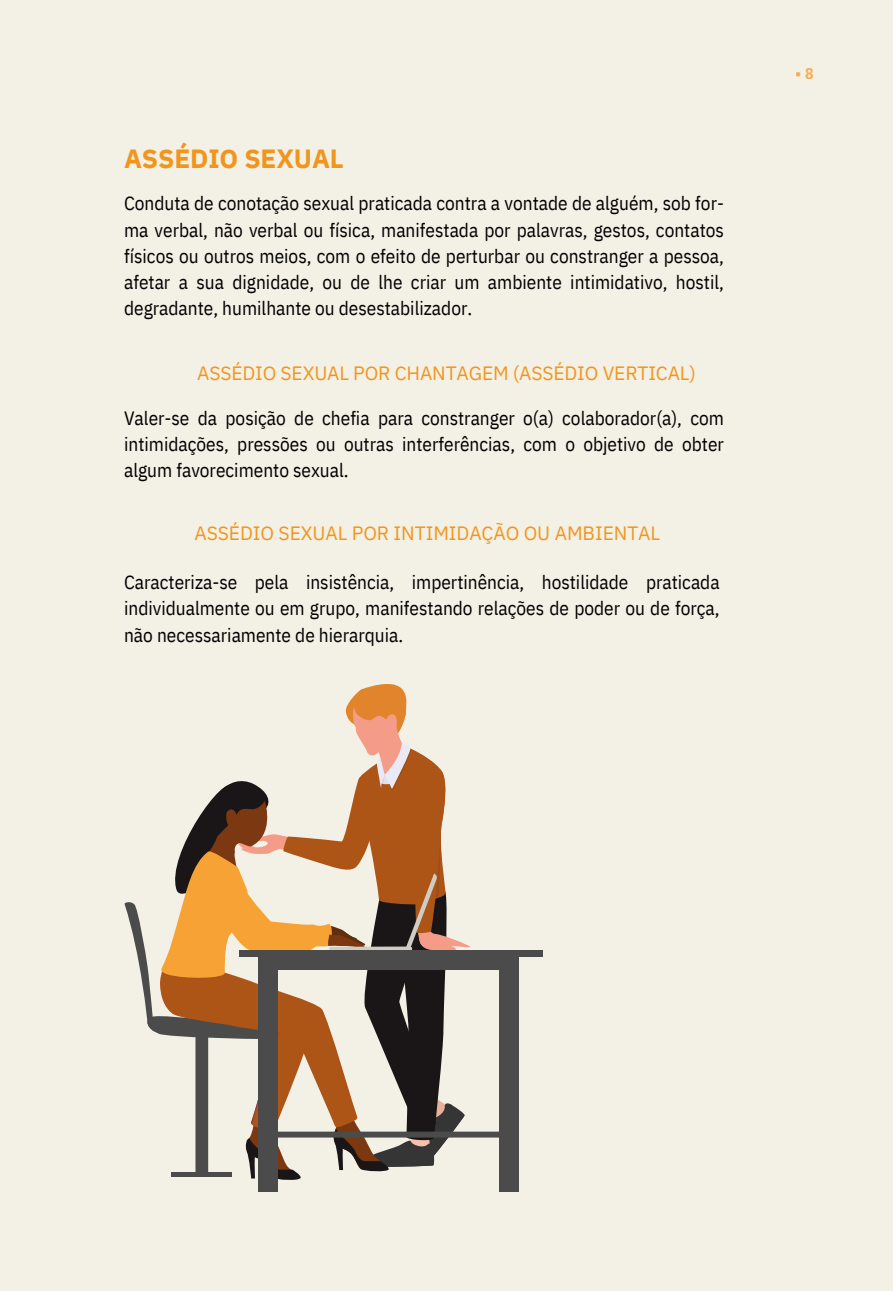
<style>
.page{position:relative;width:893px;height:1291px;background:#fff}
.page>*{position:absolute;margin:0;border:0;box-sizing:border-box;transform-origin:0 0}
.t1{font:700 26.25px "IBM Plex Sans";letter-spacing:-.005em;color:#f2951c}
.t2{font:19.25px/26.2px "IBM Plex Sans Cond";color:#000;text-align:justify}
.t3{font:19.25px "IBM Plex Sans";letter-spacing:-.01em;color:#f2951c}
.t4{font:700 15.75px "IBM Plex Sans Cond";color:#f29419}
</style>
<div class="page">
<div style="left:0;top:0;width:892px;height:1290px;background:#f3f0e5"></div>
<div style="left:258px;top:954px;width:261px;height:15px;background:#4c4b4b"></div>
<div style="left:239px;top:950px;width:304px;height:7px;background:#4c4b4b"></div>
<div style="left:499px;top:969px;width:20px;height:222px;background:#4c4b4b"></div>
<div style="left:258px;top:969px;width:20px;height:222px;background:#4c4b4b"></div>
<div style="left:278px;top:1131px;width:221px;height:6px;background:#4c4b4b"></div>
<svg style="left:124px;top:684px;width:355px;height:496px"></svg>
<p class="t1" style="left:124px;top:141px;width:221px">ASSÉDIO SEXUAL</p>
<h2 class="t2" style="left:124px;top:190px;width:601px">Conduta de conotação sexual praticada contra a vontade de alguém, sob for&shy;ma verbal, não verbal ou física, manifestada por palavras, gestos, contatos físicos ou outros meios, com o efeito de perturbar ou constranger a pessoa, afetar a sua dignidade, ou de lhe criar um ambiente intimidativo, hostil, degradante, humilhante ou desestabilizador.</h2>
<h2 class="t3" style="left:197px;top:360px;width:500px">ASSÉDIO SEXUAL POR CHANTAGEM (ASSÉDIO VERTICAL)</h2>
<h3 class="t2" style="left:124px;top:404px;width:601px">Valer-se da posição de chefia para constranger o(a) colaborador(a), com intimidações, pressões ou outras interferências, com o objetivo de obter algum favorecimento sexual.</h3>
<h3 class="t3" style="left:194px;top:520px;width:467px">ASSÉDIO SEXUAL POR INTIMIDAÇÃO OU AMBIENTAL</h3>
<h1 class="t2" style="left:124px;top:568px;width:597px">Caracteriza-se pela insistência, impertinência, hostilidade praticada individualmente ou em grupo, manifestando relações de poder ou de força, não necessariamente de hierarquia.</h1>
<p class="t4" style="left:795px;top:63px;width:19px">•8</p>
</div>
